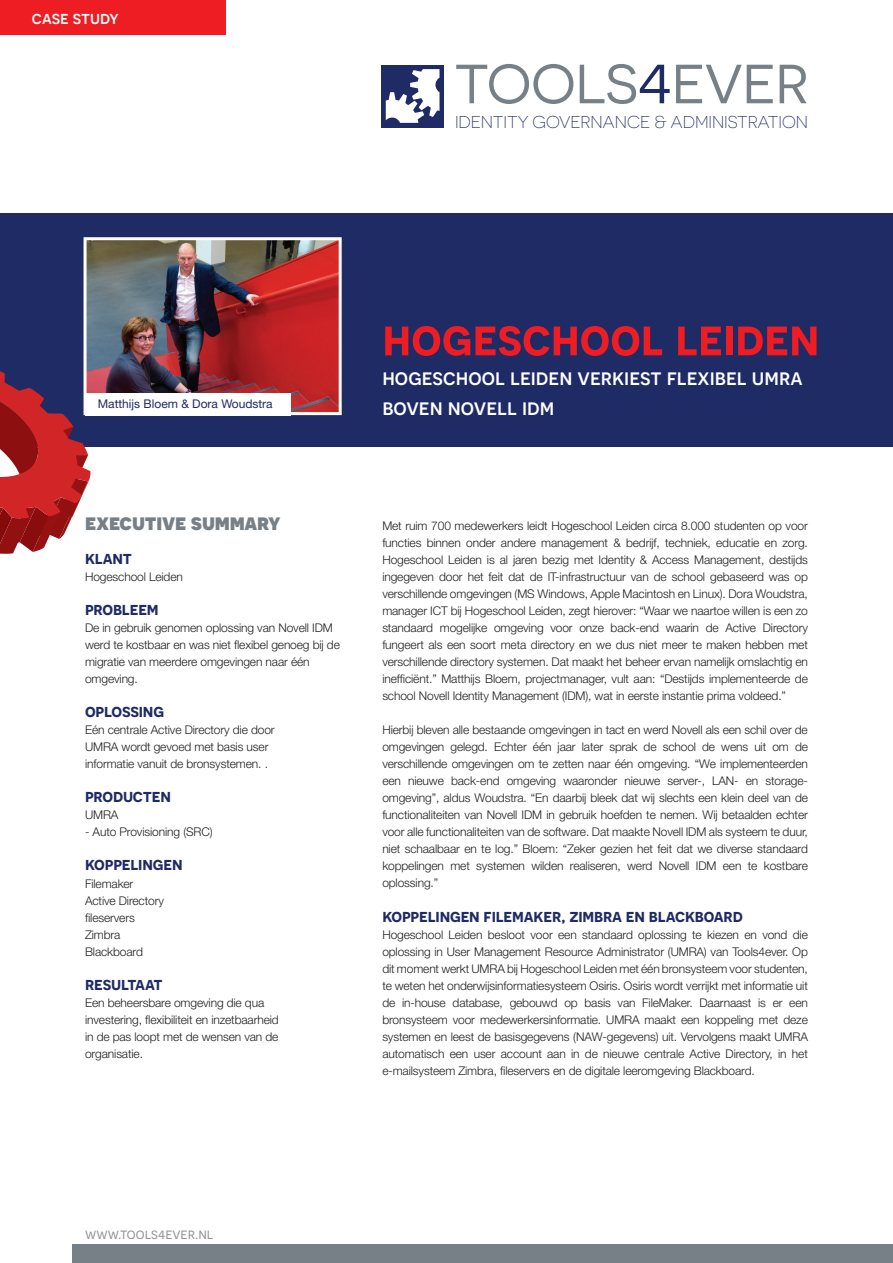
<style>
.page{position:relative;width:893px;height:1263px;background:#fff}
.page>*{position:absolute;margin:0;border:0;box-sizing:border-box;transform-origin:0 0}
.t1{font:55.05px "Novecentosanswide";color:#778086}
.t2{font:600 51.3px "Novecentosans";color:#ee1d23}
.t3{font:500 22.5px/30px "Novecentosans";color:#fff}
.t4{font:800 22.5px "Novecentosans";letter-spacing:-.01em;color:#778086}
.t5{font:600 18px "Novecentosans";letter-spacing:-.01em;color:#1f2b65}
.t6{font:500 18px "Novecentosans";color:#fff}
.t7{font:300 17.1px "Novecentosanswide";letter-spacing:-.005em;color:#1f2b65}
.t8{font:15px "Novecentosans";color:#939598}
.t9{font:300 12px/17px "Helvetica Neue";letter-spacing:-.01em;color:#231f20}
.t10{font:12px "Helvetica Neue LT Std";color:#1f2b65}
.s1{color:#1f2b65}
</style>
<div class="page">
<div style="left:72px;top:1245px;width:821px;height:18px;background:#778086"></div>
<div style="left:0;top:213px;width:893px;height:233px;background:#1f2b65"></div>
<div style="left:381px;top:65px;width:63px;height:63px;background:#1f2b65"></div>
<svg style="left:386px;top:69px;width:53px;height:54px"></svg>
<svg style="left:0;top:347px;width:91px;height:207px"></svg>
<div style="left:0;top:0;width:225px;height:34px;background:#ee1d23"></div>
<img style="left:88px;top:241px;width:250px;height:170px">
<div style="left:84px;top:237px;width:258px;height:178px;border:3px solid #fff"></div>
<div style="left:85px;top:393px;width:206px;height:22px;background:#fff"></div>
<h3 class="t6" style="left:32px;top:7px;width:89px">case study</h3>
<h1 class="t1" style="left:454px;top:52px;width:356px">TOOLS<span class="s1">4</span>EVER</h1>
<h3 class="t7" style="left:455px;top:112px;width:354px">IDENTITY GOVERNANCE &amp; ADMINISTRATION</h3>
<p class="t10" style="left:98px;top:397px;width:176px">Matthijs Bloem &amp; Dora Woudstra</p>
<h3 class="t4" style="left:85px;top:508px;width:197px">executive summary</h3>
<h3 class="t5" style="left:85px;top:547px;width:49px">klant</h3>
<p class="t9" style="left:85px;top:568px;width:99px">Hogeschool Leiden</p>
<h3 class="t5" style="left:85px;top:598px;width:75px">probleem</h3>
<p class="t9" style="left:85px;top:619px;width:256px">De in gebruik genomen oplossing van Novell IDM werd te kostbaar en was niet flexibel genoeg bij de migratie van meerdere omgevingen naar één omgeving.</p>
<h3 class="t5" style="left:85px;top:700px;width:81px">oplossing</h3>
<p class="t9" style="left:85px;top:721px;width:191px">Eén centrale Active Directory die door<br>UMRA wordt gevoed met basis user informatie vanuit de bronsystemen. .</p>
<h3 class="t5" style="left:85px;top:785px;width:87px">producten</h3>
<p class="t9" style="left:85px;top:806px;width:35px">UMRA</p>
<p class="t9" style="left:85px;top:823px;width:129px">- Auto Provisioning (SRC)</p>
<h3 class="t5" style="left:85px;top:853px;width:99px">koppelingen</h3>
<p class="t9" style="left:85px;top:874px;width:80px">Filemaker<br>Active Directory fileservers<br>Zimbra<br>Blackboard</p>
<h3 class="t5" style="left:85px;top:972px;width:79px">resultaat</h3>
<p class="t9" style="left:85px;top:993px;width:195px">Een beheersbare omgeving die qua investering, flexibiliteit en inzetbaarheid in de pas loopt met de wensen van de organisatie.</p>
<h2 class="t2" style="left:382px;top:306px;width:439px">hogeschool leiden</h2>
<h3 class="t3" style="left:382px;top:362px;width:422px">hogeschool leiden verkiest flexibel umra boven novell idm</h3>
<p class="t9" style="left:382px;top:517px;width:427px;text-align:justify">Met ruim 700 medewerkers leidt Hogeschool Leiden circa 8.000 studenten op voor functies binnen onder andere management &amp; bedrijf, techniek, educatie en zorg.<br>Hogeschool Leiden is al jaren bezig met Identity &amp; Access Management, destijds ingegeven door het feit dat de IT-infrastructuur van de school gebaseerd was op verschillende omgevingen (MS Windows, Apple Macintosh en Linux). Dora Woudstra, manager ICT bij Hogeschool Leiden, zegt hierover: “Waar we naartoe willen is een zo standaard mogelijke omgeving voor onze back-end waarin de Active Directory fungeert als een soort meta directory en we dus niet meer te maken hebben met verschillende directory systemen. Dat maakt het beheer ervan namelijk omslachtig en inefficiënt.” Matthijs Bloem, projectmanager, vult aan: “Destijds implementeerde de school Novell Identity Management (IDM), wat in eerste instantie prima voldeed.”</p>
<p class="t9" style="left:382px;top:721px;width:427px;text-align:justify">Hierbij bleven alle bestaande omgevingen in tact en werd Novell als een schil over de omgevingen gelegd. Echter één jaar later sprak de school de wens uit om de verschillende omgevingen om te zetten naar één omgeving. “We implementeerden een nieuwe back-end omgeving waaronder nieuwe server-, LAN- en storage&shy;omgeving”, aldus Woudstra. “En daarbij bleek dat wij slechts een klein deel van de functionaliteiten van Novell IDM in gebruik hoefden te nemen. Wij betaalden echter voor alle functionaliteiten van de software. Dat maakte Novell IDM als systeem te duur, niet schaalbaar en te log.” Bloem: “Zeker gezien het feit dat we diverse standaard koppelingen met systemen wilden realiseren, werd Novell IDM een te kostbare oplossing.”</p>
<h3 class="t5" style="left:382px;top:904px;width:362px">koppelingen filemaker, zimbra en blackboard</h3>
<p class="t9" style="left:382px;top:925px;width:427px;text-align:justify">Hogeschool Leiden besloot voor een standaard oplossing te kiezen en vond die oplossing in User Management Resource Administrator (UMRA) van Tools4ever. Op dit moment werkt UMRA bij Hogeschool Leiden met één bronsysteem voor studenten, te weten het onderwijsinformatiesysteem Osiris. Osiris wordt verrijkt met informatie uit de in-house database, gebouwd op basis van FileMaker. Daarnaast is er een bronsysteem voor medewerkersinformatie. UMRA maakt een koppeling met deze systemen en leest de basisgegevens (NAW-gegevens) uit. Vervolgens maakt UMRA automatisch een user account aan in de nieuwe centrale Active Directory, in het e-mailsysteem Zimbra, fileservers en de digitale leeromgeving Blackboard.</p>
<p class="t8" style="left:85px;top:1225px;width:130px">www.tools4ever.nl</p>
</div>
